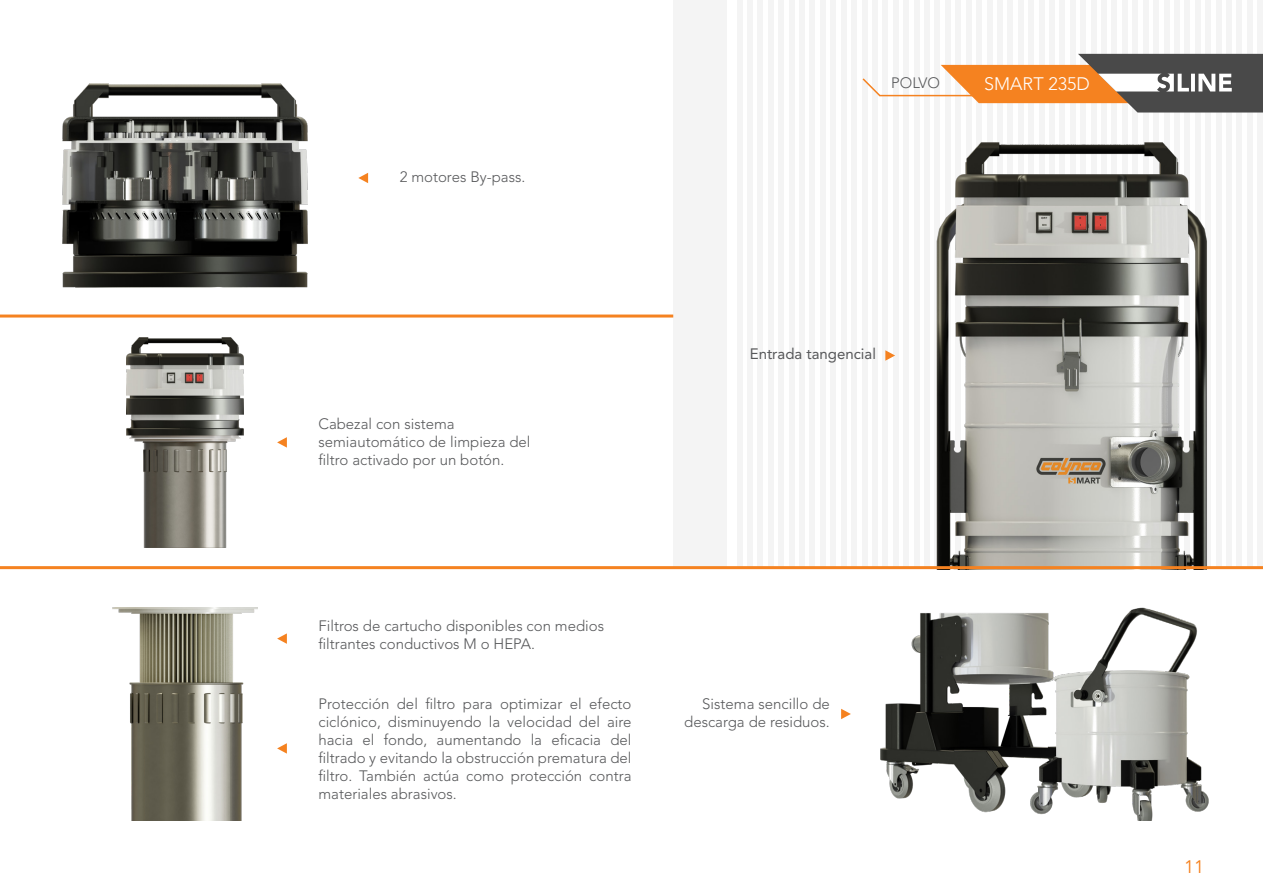
<style>
.page{position:relative;width:1263px;height:893px;background:#fff}
.page>*{position:absolute;margin:0;border:0;box-sizing:border-box;transform-origin:0 0}
.t1{font:300 18px "Avenir LT Std";color:#fff}
.t2{font:18px "Avenir";color:#f58220}
.t3{font:300 15px/18px "Avenir LT Std";color:#57585a}
.t4{font:15px "Avenir LT Std";color:#57585a}
</style>
<div class="page">
<div style="left:673px;top:0;width:54px;height:568px;background:#f4f4f4"></div>
<div style="left:737px;top:0;width:5px;height:568px;background:#f4f4f4"></div>
<div style="left:903px;top:0;width:6px;height:568px;background:#f4f4f4"></div>
<div style="left:1216px;top:0;width:5px;height:568px;background:#f4f4f4"></div>
<div style="left:820px;top:0;width:6px;height:568px;background:#f4f4f4"></div>
<div style="left:1132px;top:0;width:6px;height:568px;background:#f4f4f4"></div>
<div style="left:987px;top:0;width:5px;height:568px;background:#f4f4f4"></div>
<div style="left:778px;top:0;width:6px;height:568px;background:#f4f4f4"></div>
<div style="left:1091px;top:0;width:5px;height:568px;background:#f4f4f4"></div>
<div style="left:945px;top:0;width:5px;height:568px;background:#f4f4f4"></div>
<div style="left:1257px;top:0;width:6px;height:568px;background:#f4f4f4"></div>
<div style="left:862px;top:0;width:5px;height:568px;background:#f4f4f4"></div>
<div style="left:1174px;top:0;width:6px;height:568px;background:#f4f4f4"></div>
<div style="left:1028px;top:0;width:6px;height:568px;background:#f4f4f4"></div>
<div style="left:758px;top:0;width:5px;height:568px;background:#f4f4f4"></div>
<div style="left:1070px;top:0;width:5px;height:568px;background:#f4f4f4"></div>
<div style="left:924px;top:0;width:6px;height:568px;background:#f4f4f4"></div>
<div style="left:1236px;top:0;width:6px;height:568px;background:#f4f4f4"></div>
<div style="left:841px;top:0;width:5px;height:568px;background:#f4f4f4"></div>
<div style="left:1153px;top:0;width:6px;height:568px;background:#f4f4f4"></div>
<div style="left:1007px;top:0;width:6px;height:568px;background:#f4f4f4"></div>
<div style="left:799px;top:0;width:6px;height:568px;background:#f4f4f4"></div>
<div style="left:1112px;top:0;width:5px;height:568px;background:#f4f4f4"></div>
<div style="left:966px;top:0;width:5px;height:568px;background:#f4f4f4"></div>
<div style="left:882px;top:0;width:6px;height:568px;background:#f4f4f4"></div>
<div style="left:1195px;top:0;width:5px;height:568px;background:#f4f4f4"></div>
<div style="left:1049px;top:0;width:6px;height:568px;background:#f4f4f4"></div>
<div style="left:747px;top:0;width:6px;height:568px;background:#f4f4f4"></div>
<div style="left:914px;top:0;width:5px;height:568px;background:#f4f4f4"></div>
<div style="left:1226px;top:0;width:6px;height:568px;background:#f4f4f4"></div>
<div style="left:830px;top:0;width:6px;height:568px;background:#f4f4f4"></div>
<div style="left:1143px;top:0;width:5px;height:568px;background:#f4f4f4"></div>
<div style="left:997px;top:0;width:6px;height:568px;background:#f4f4f4"></div>
<div style="left:789px;top:0;width:5px;height:568px;background:#f4f4f4"></div>
<div style="left:1101px;top:0;width:6px;height:568px;background:#f4f4f4"></div>
<div style="left:955px;top:0;width:6px;height:568px;background:#f4f4f4"></div>
<div style="left:872px;top:0;width:6px;height:568px;background:#f4f4f4"></div>
<div style="left:1184px;top:0;width:6px;height:568px;background:#f4f4f4"></div>
<div style="left:1039px;top:0;width:5px;height:568px;background:#f4f4f4"></div>
<div style="left:768px;top:0;width:5px;height:568px;background:#f4f4f4"></div>
<div style="left:1080px;top:0;width:6px;height:568px;background:#f4f4f4"></div>
<div style="left:935px;top:0;width:5px;height:568px;background:#f4f4f4"></div>
<div style="left:1247px;top:0;width:5px;height:568px;background:#f4f4f4"></div>
<div style="left:851px;top:0;width:6px;height:568px;background:#f4f4f4"></div>
<div style="left:1164px;top:0;width:5px;height:568px;background:#f4f4f4"></div>
<div style="left:1018px;top:0;width:5px;height:568px;background:#f4f4f4"></div>
<div style="left:810px;top:0;width:5px;height:568px;background:#f4f4f4"></div>
<div style="left:1122px;top:0;width:5px;height:568px;background:#f4f4f4"></div>
<div style="left:976px;top:0;width:6px;height:568px;background:#f4f4f4"></div>
<div style="left:893px;top:0;width:5px;height:568px;background:#f4f4f4"></div>
<div style="left:1205px;top:0;width:6px;height:568px;background:#f4f4f4"></div>
<div style="left:1059px;top:0;width:6px;height:568px;background:#f4f4f4"></div>
<hr style="left:0;top:315px;width:673px;height:3px;background:#f58220">
<svg style="left:358px;top:173px;width:10px;height:10px"></svg>
<svg style="left:841px;top:709px;width:10px;height:10px"></svg>
<svg style="left:885px;top:350px;width:10px;height:11px"></svg>
<img style="left:934px;top:142px;width:273px;height:424px">
<img style="left:63px;top:83px;width:244px;height:205px">
<svg style="left:862px;top:77px;width:20px;height:21px"></svg>
<hr style="left:879px;top:95px;width:160px;height:1px;background:#f58220">
<svg style="left:941px;top:54px;width:322px;height:59px"></svg>
<img style="left:880px;top:608px;width:329px;height:212px">
<img style="left:113px;top:608px;width:144px;height:212px">
<img style="left:127px;top:337px;width:117px;height:210px">
<hr style="left:0;top:566px;width:1263px;height:3px;background:#f58220">
<svg style="left:277px;top:437px;width:10px;height:11px"></svg>
<svg style="left:277px;top:743px;width:10px;height:11px"></svg>
<svg style="left:277px;top:633px;width:10px;height:11px"></svg>
<p class="t3" style="left:400px;top:168px;width:127px">2 motores By-pass.</p>
<p class="t3" style="left:891px;top:74px;width:50px">POLVO</p>
<p class="t1" style="left:984px;top:73px;width:107px">SMART 235D</p>
<p class="t3" style="left:318px;top:415px;width:213px">Cabezal con sistema semiautomático de limpieza del filtro activado por un botón.</p>
<p class="t4" style="left:750px;top:345px;width:128px">Entrada tangencial</p>
<p class="t3" style="left:318px;top:617px;width:287px">Filtros de cartucho disponibles con medios filtrantes conductivos M o HEPA.</p>
<p class="t3" style="left:318px;top:695px;width:315px;text-align:justify">Protección del filtro para optimizar el efecto ciclónico, disminuyendo la velocidad del aire hacia el fondo, aumentando la eficacia del filtrado y evitando la obstrucción prematura del filtro. También actúa como protección contra materiales abrasivos.</p>
<p class="t3" style="left:684px;top:695px;width:147px;text-align:right">Sistema sencillo de descarga de residuos.</p>
<p class="t2" style="left:1184px;top:853px;width:22px">11</p>
</div>
